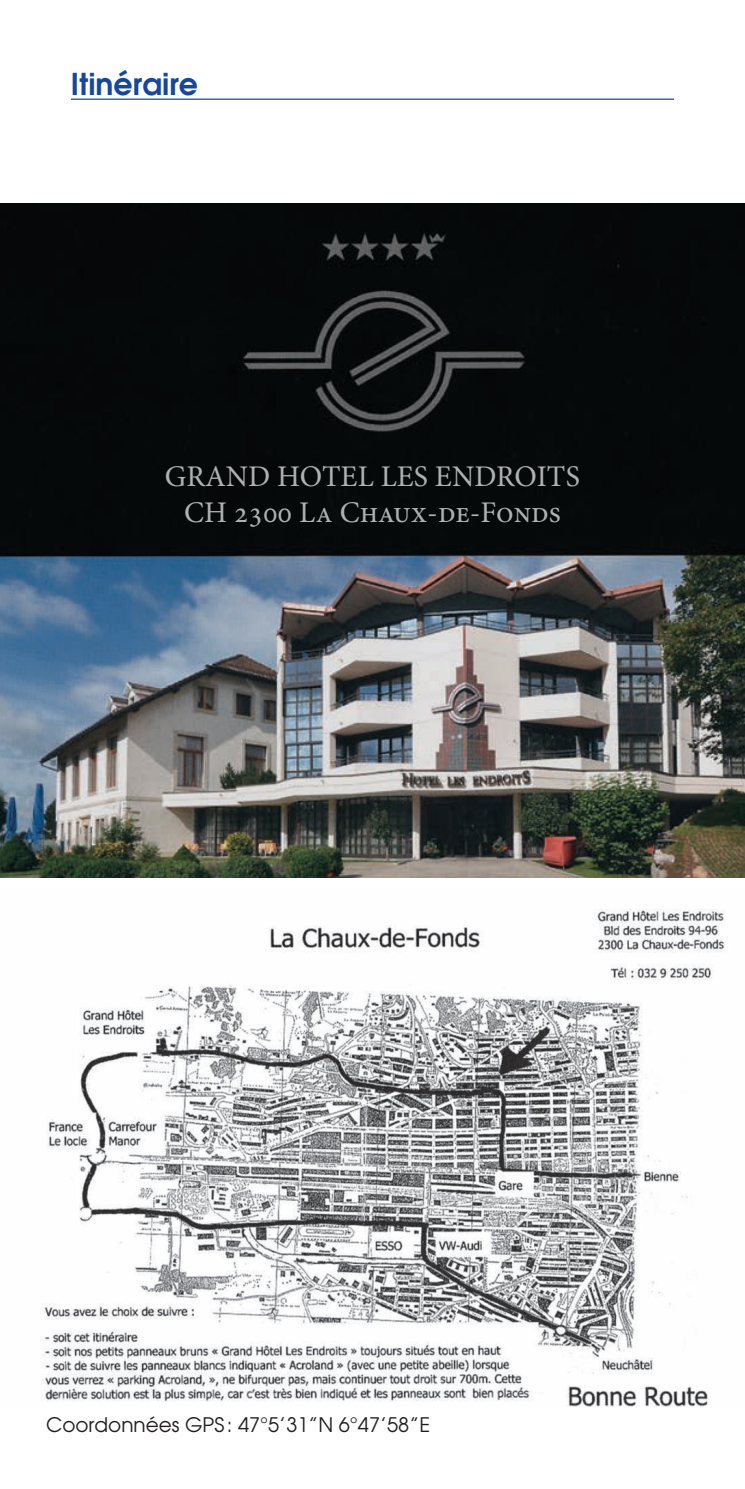
<style>
.page{position:relative;width:745px;height:1489px;background:#fff}
.page>*{position:absolute;margin:0;border:0;box-sizing:border-box;transform-origin:0 0}
.t1{font:30px/36px "Minion Pro";color:#b0b1b5;text-align:center}
.t2{font:600 30px "Avant Garde";color:#17479d}
.t3{font:20px "Avant Garde";color:#231f20}
</style>
<div class="page">
<img style="left:41px;top:909px;width:684px;height:496px">
<hr style="left:71px;top:99px;width:602px;height:1px;background:#17479d">
<img style="left:0;top:204px;width:744px;height:673px">
<p class="t2" style="left:71px;top:64px;width:129px">Itinéraire</p>
<p class="t1" style="left:165px;top:459px;width:416px">GRAND HOTEL LES ENDROITS<br>CH 2300 La Chaux-de-Fonds</p>
<p class="t3" style="left:46px;top:1412px;width:385px">Coordonnées GPS : 47°5’31’’N 6°47’58’’E</p>
</div>
